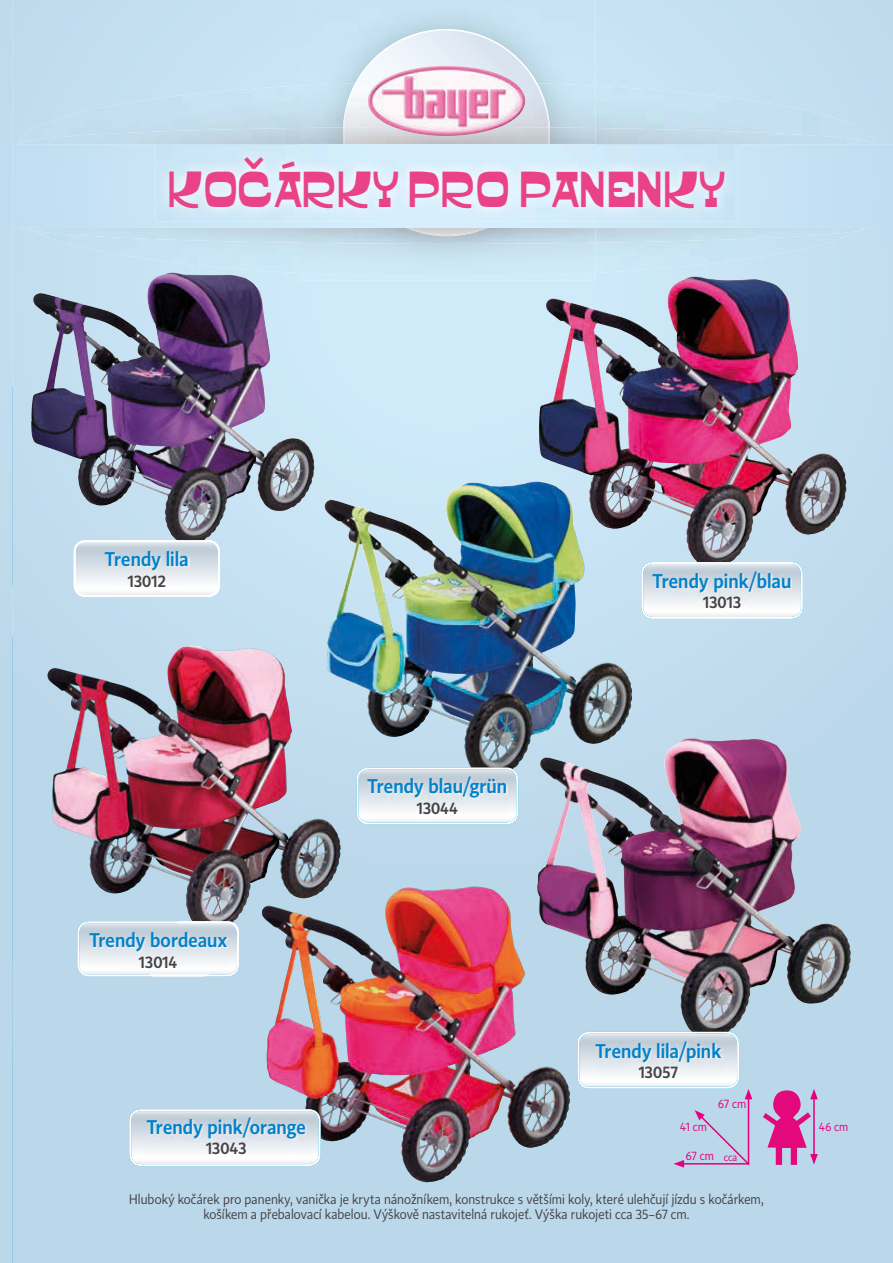
<style>
.page{position:relative;width:893px;height:1263px;background:#fff}
.page>*{position:absolute;margin:0;border:0;box-sizing:border-box;transform-origin:0 0}
.t1{font:45px "Casanova DOT";color:#e94287}
.t2{font:700 19.5px "CP Light";letter-spacing:.01em;color:#0081c9;scale:.9 1}
.t3{font:700 16.5px "CP Light";letter-spacing:.01em;color:#454345;scale:.9 1}
.t4{font:13.5px/15px "CP";letter-spacing:.005em;color:#454345;text-align:center;scale:.9 1}
.t5{font:12px "CP";letter-spacing:.01em;color:#e6007d;scale:.9 1}
.s1{font-size:10.5px}
</style>
<div class="page">
<img style="left:13px;top:0;width:880px;height:1263px">
<div style="left:300px;top:0;width:295px;height:281px;background:#c8e3f4"></div>
<div style="left:34px;top:243px;width:825px;height:30px;background:#c8e3f3"></div>
<img style="left:300px;top:243px;width:295px;height:34px">
<img style="left:20px;top:228px;width:853px;height:3px">
<img style="left:29px;top:228px;width:835px;height:15px">
<div style="left:595px;top:86px;width:279px;height:41px;background:#c5e0f1"></div>
<img style="left:550px;top:83px;width:45px;height:44px">
<div style="left:19px;top:86px;width:281px;height:41px;background:#c5e0f1"></div>
<img style="left:300px;top:83px;width:43px;height:44px">
<svg style="left:343px;top:29px;width:207px;height:207px;background:#d2e1ec"></svg>
<img style="left:549px;top:127px;width:325px;height:17px">
<img style="left:19px;top:127px;width:530px;height:17px">
<svg style="left:13px;top:144px;width:880px;height:84px;background:#c6e2f4"></svg>
<svg style="left:0;top:0;width:13px;height:1263px;background:#bbd9eb"></svg>
<div style="left:0;top:144px;width:10px;height:84px;background:#c0def0"></div>
<img style="left:367px;top:66px;width:159px;height:72px">
<img style="left:31px;top:273px;width:137px;height:233px">
<img style="left:539px;top:277px;width:150px;height:252px">
<img style="left:48px;top:646px;width:138px;height:197px">
<img style="left:262px;top:887px;width:211px;height:84px">
<img style="left:537px;top:738px;width:155px;height:226px">
<img style="left:325px;top:482px;width:212px;height:83px">
<img style="left:156px;top:144px;width:582px;height:77px">
<svg style="left:763px;top:1089px;width:55px;height:76px;background:#ce75b6"></svg>
<svg style="left:74px;top:540px;width:146px;height:57px"></svg>
<img style="left:106px;top:552px;width:83px;height:37px">
<svg style="left:357px;top:767px;width:161px;height:57px"></svg>
<img style="left:368px;top:778px;width:140px;height:38px">
<svg style="left:641px;top:562px;width:162px;height:57px"></svg>
<img style="left:653px;top:572px;width:139px;height:39px">
<svg style="left:77px;top:921px;width:162px;height:55px"></svg>
<img style="left:90px;top:933px;width:139px;height:37px">
<svg style="left:129px;top:1109px;width:192px;height:57px"></svg>
<img style="left:147px;top:1118px;width:160px;height:38px">
<svg style="left:577px;top:1032px;width:162px;height:57px"></svg>
<img style="left:596px;top:1042px;width:127px;height:38px">
<hr style="left:748px;top:1097px;width:1px;height:67px;background:#e6007d">
<svg style="left:745px;top:1089px;width:7px;height:10px"></svg>
<hr style="left:682px;top:1163px;width:67px;height:1px;background:#e6007d">
<svg style="left:674px;top:1160px;width:10px;height:8px"></svg>
<svg style="left:695px;top:1110px;width:55px;height:56px;background:#bfc2df"></svg>
<h1 class="t1" style="left:168px;top:157px;width:558px">KOČÁRKY PRO PANENKY</h1>
<h2 class="t2" style="left:105px;top:547px;width:94px">Trendy lila</h2>
<p class="t3" style="left:128px;top:570px;width:44px">13012</p>
<h2 class="t2" style="left:653px;top:569px;width:156px">Trendy pink/blau</h2>
<p class="t3" style="left:703px;top:592px;width:44px">13013</p>
<h2 class="t2" style="left:89px;top:928px;width:154px">Trendy bordeaux</h2>
<p class="t3" style="left:139px;top:952px;width:44px">13014</p>
<h2 class="t2" style="left:147px;top:1115px;width:178px">Trendy pink/orange</h2>
<p class="t3" style="left:206px;top:1138px;width:46px">13043</p>
<h2 class="t2" style="left:368px;top:774px;width:157px">Trendy blau/grün</h2>
<p class="t3" style="left:417px;top:798px;width:47px">13044</p>
<h2 class="t2" style="left:595px;top:1039px;width:141px">Trendy lila/pink</h2>
<p class="t3" style="left:639px;top:1062px;width:45px">13057</p>
<p class="t5" style="left:718px;top:1096px;width:33px">67 cm</p>
<p class="t5" style="left:680px;top:1120px;width:31px">41 cm</p>
<p class="t5" style="left:686px;top:1149px;width:59px">67 cm <span class="s1">cca</span></p>
<p class="t4" style="left:129px;top:1192px;width:706px">Hluboký kočárek pro panenky, vanička je kryta nánožníkem, konstrukce s většími koly, které ulehčují jízdu s kočárkem, košíkem a přebalovací kabelou. Výškově nastavitelná rukojeť. Výška rukojeti cca 35–67 cm.</p>
<p class="t5" style="left:819px;top:1119px;width:34px">46 cm</p>
</div>
